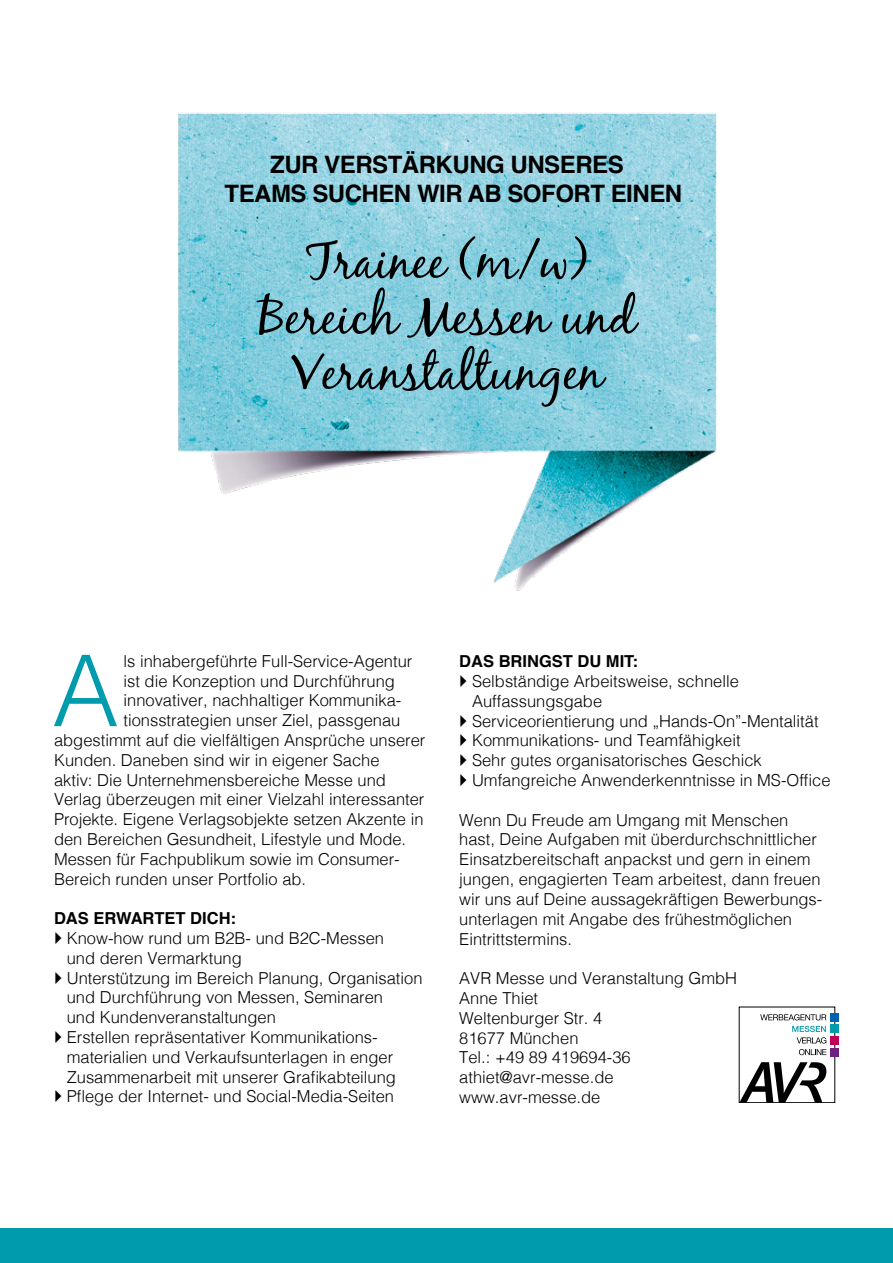
<style>
.page{position:relative;width:893px;height:1263px;background:#fff}
.page>*{position:absolute;margin:0;border:0;box-sizing:border-box;transform-origin:0 0}
.t1{font:300 99px "Helvetica";color:#009bac}
.t2{font:51px/55.5px "Black Jack";color:#000;text-align:center}
.t3{font:700 24px/28.8px "Helvetica";letter-spacing:-.02em;color:#000;text-align:center}
.t4{font:300 16.5px/19.8px "Helvetica";color:#000}
.t5{font:700 16.5px "Helvetica";color:#000}
</style>
<div class="page">
<img style="left:178px;top:112px;width:539px;height:479px">
<div style="left:0;top:1229px;width:893px;height:34px;background:#009bac"></div>
<svg style="left:741px;top:1062px;width:85px;height:39px"></svg>
<div style="left:739px;top:1007px;width:96px;height:96px;border:1px solid #000"></div>
<div style="left:831px;top:1013px;width:8px;height:8px;background:#0063af"></div>
<div style="left:831px;top:1025px;width:8px;height:8px;background:#009bac"></div>
<div style="left:831px;top:1036px;width:8px;height:9px;background:#bd0156"></div>
<div style="left:831px;top:1048px;width:8px;height:8px;background:#702283"></div>
<svg style="left:760px;top:1014px;width:66px;height:6px"></svg>
<svg style="left:792px;top:1026px;width:34px;height:17px"></svg>
<svg style="left:799px;top:1049px;width:27px;height:6px"></svg>
<p class="t3" style="left:225px;top:151px;width:459px">ZUR VERSTÄRKUNG UNSERES<br>TEAMS SUCHEN WIR AB SOFORT EINEN</p>
<p class="t2" style="left:306px;top:232px;width:283px">Trainee (m/w)</p>
<p class="t2" style="left:258px;top:287px;width:379px">Bereich Messen und<br>Veranstaltungen</p>
<p class="t1" style="left:53px;top:607px;width:68px">A</p>
<p class="t4" style="left:123px;top:650px;width:290px">ls inhabergeführte Full-Service-Agentur</p>
<p class="t4" style="left:123px;top:670px;width:273px">ist die Konzeption und Durchführung</p>
<p class="t4" style="left:123px;top:689px;width:279px">innovativer, nachhaltiger Kommunika-</p>
<p class="t4" style="left:123px;top:709px;width:278px">tionsstrategien unser Ziel, passgenau</p>
<p class="t4" style="left:54px;top:729px;width:373px">abgestimmt auf die vielfältigen Ansprüche unserer</p>
<p class="t4" style="left:54px;top:749px;width:327px">Kunden. Daneben sind wir in eigener Sache</p>
<p class="t4" style="left:54px;top:769px;width:333px">aktiv: Die Unternehmensbereiche Messe und</p>
<p class="t4" style="left:54px;top:788px;width:372px">Verlag überzeugen mit einer Vielzahl interessanter</p>
<p class="t4" style="left:54px;top:808px;width:371px">Projekte. Eigene Verlagsobjekte setzen Akzente in</p>
<p class="t4" style="left:54px;top:828px;width:354px">den Bereichen Gesundheit, Lifestyle und Mode.</p>
<p class="t4" style="left:54px;top:848px;width:347px">Messen für Fachpublikum sowie im Consumer-</p>
<p class="t4" style="left:54px;top:868px;width:254px">Bereich runden unser Portfolio ab.</p>
<p class="t5" style="left:54px;top:905px;width:184px">DAS ERWARTET DICH:</p>
<p class="t4" style="left:67px;top:927px;width:319px">Know-how rund um B2B- und B2C-Messen und deren Vermarktung</p>
<p class="t4" style="left:67px;top:967px;width:357px">Unterstützung im Bereich Planung, Organisation und Durchführung von Messen, Seminaren<br>und Kundenveranstaltungen</p>
<p class="t4" style="left:67px;top:1026px;width:331px">Erstellen repräsentativer Kommunikations&shy;materialien und Verkaufsunterlagen in enger<br>Zusammenarbeit mit unserer Grafikabteilung</p>
<p class="t4" style="left:67px;top:1085px;width:329px">Pflege der Internet- und Social-Media-Seiten</p>
<p class="t5" style="left:459px;top:648px;width:180px">DAS BRINGST DU MIT:</p>
<p class="t4" style="left:472px;top:670px;width:268px">Selbständige Arbeitsweise, schnelle<br>Auffassungsgabe</p>
<p class="t4" style="left:472px;top:710px;width:348px">Serviceorientierung und „Hands-On”-Mentalität</p>
<p class="t4" style="left:472px;top:729px;width:270px">Kommunikations- und Teamfähigkeit</p>
<p class="t4" style="left:472px;top:749px;width:291px">Sehr gutes organisatorisches Geschick</p>
<p class="t4" style="left:472px;top:769px;width:360px">Umfangreiche Anwenderkenntnisse in MS-Office</p>
<p class="t4" style="left:459px;top:809px;width:365px">Wenn Du Freude am Umgang mit Menschen hast, Deine Aufgaben mit überdurchschnittlicher Einsatzbereitschaft anpackst und gern in einem jungen, engagierten Team arbeitest, dann freuen wir uns auf Deine aussagekräftigen Bewerbungs&shy;unterlagen mit Angabe des frühestmöglichen Eintrittstermins.</p>
<p class="t4" style="left:459px;top:967px;width:279px">AVR Messe und Veranstaltung GmbH</p>
<p class="t4" style="left:459px;top:987px;width:80px">Anne Thiet</p>
<p class="t4" style="left:459px;top:1007px;width:145px">Weltenburger Str. 4</p>
<p class="t4" style="left:459px;top:1026px;width:121px">81677 München</p>
<p class="t4" style="left:459px;top:1046px;width:173px">Tel.: +49 89 419694-36</p>
<p class="t4" style="left:459px;top:1066px;width:156px">athiet@avr-messe.de</p>
<p class="t4" style="left:459px;top:1086px;width:143px">www.avr-messe.de</p>
</div>
